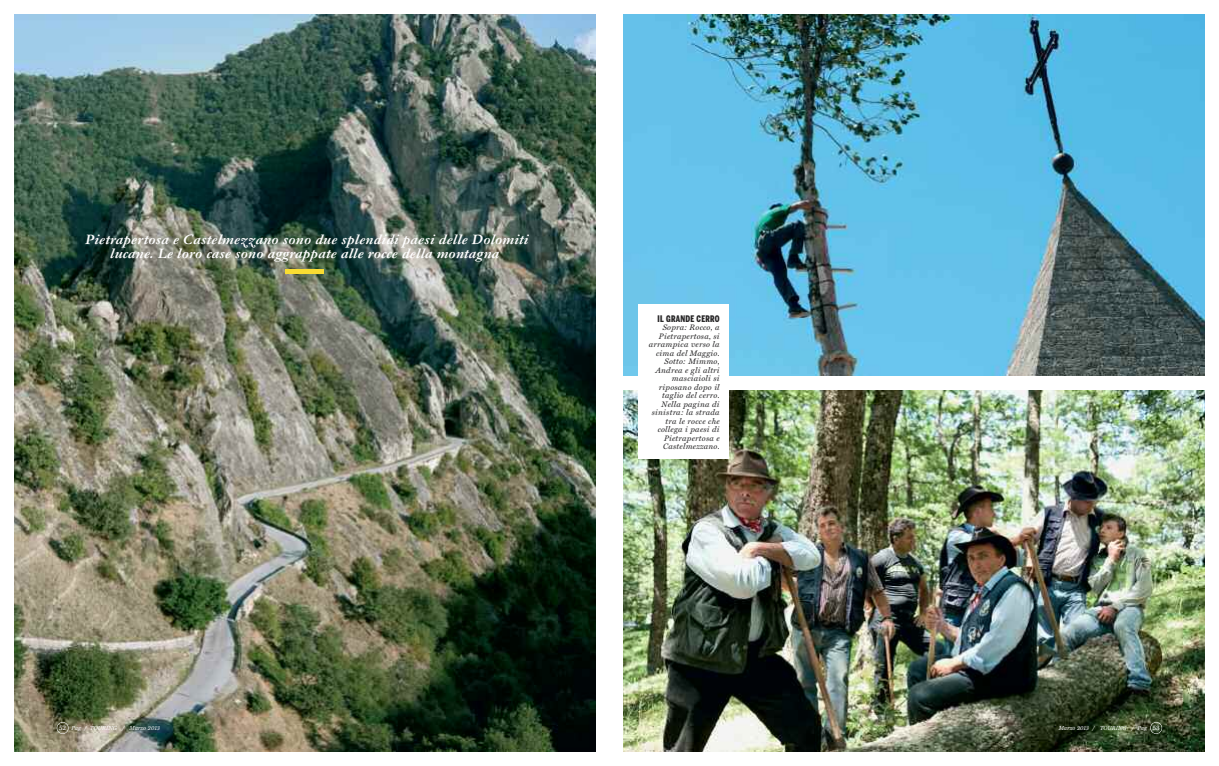
<style>
.page{position:relative;width:1219px;height:766px;background:#fff}
.page>*{position:absolute;margin:0;border:0;box-sizing:border-box;transform-origin:0 0}
.t1{font:italic 700 15px/14px "Garamond";letter-spacing:.025em;color:#fff;text-align:center}
.t2{font:900 9px "Benton Sans Comp";letter-spacing:.025em;color:#272627}
.t3{font:italic 8px/8.5px "Miller Text";letter-spacing:.03em;color:#272627;text-align:right}
.t4{font:italic 6px "Miller Daily Two";color:#fff}
.s1{font-style:normal;font-size:7px}
</style>
<div class="page">
<img style="left:624px;top:390px;width:581px;height:361px">
<img style="left:14px;top:14px;width:581px;height:737px">
<div style="left:1150px;top:721px;width:12px;height:12px;border:1px solid #fff;border-radius:50%"></div>
<div style="left:57px;top:721px;width:12px;height:12px;border:1px solid #fff;border-radius:50%"></div>
<img style="left:624px;top:14px;width:581px;height:362px">
<hr style="left:286px;top:269px;width:38px;height:4px;background:#f9dc32">
<div style="left:638px;top:304px;width:91px;height:155px;background:#fff"></div>
<h1 class="t1" style="left:85px;top:234px;width:445px">Pietrapertosa e Castelmezzano sono due splendidi paesi delle Dolomiti lucane. Le loro case sono aggrappate alle rocce della montagna</h1>
<p class="t2" style="left:658px;top:313px;width:64px">IL GRANDE CERRO</p>
<p class="t3" style="left:649px;top:323px;width:72px">Sopra: Rocco, a<br>Pietrapertosa, si arrampica verso la cima del Maggio.<br>Sotto: Mimmo,<br>Andrea e gli altri masciaioli si riposano dopo il taglio del cerro.<br>Nella pagina di sinistra: la strada tra le rocce che collega i paesi di<br>Pietrapertosa e<br>Castelmezzano.</p>
<p class="t4" style="left:59px;top:723px;width:102px"><span class="s1">52</span> Pag / TOURING / Marzo 2013</p>
<p class="t4" style="left:1059px;top:723px;width:102px">Marzo 2013 / TOURING / Pag <span class="s1">53</span></p>
</div>
